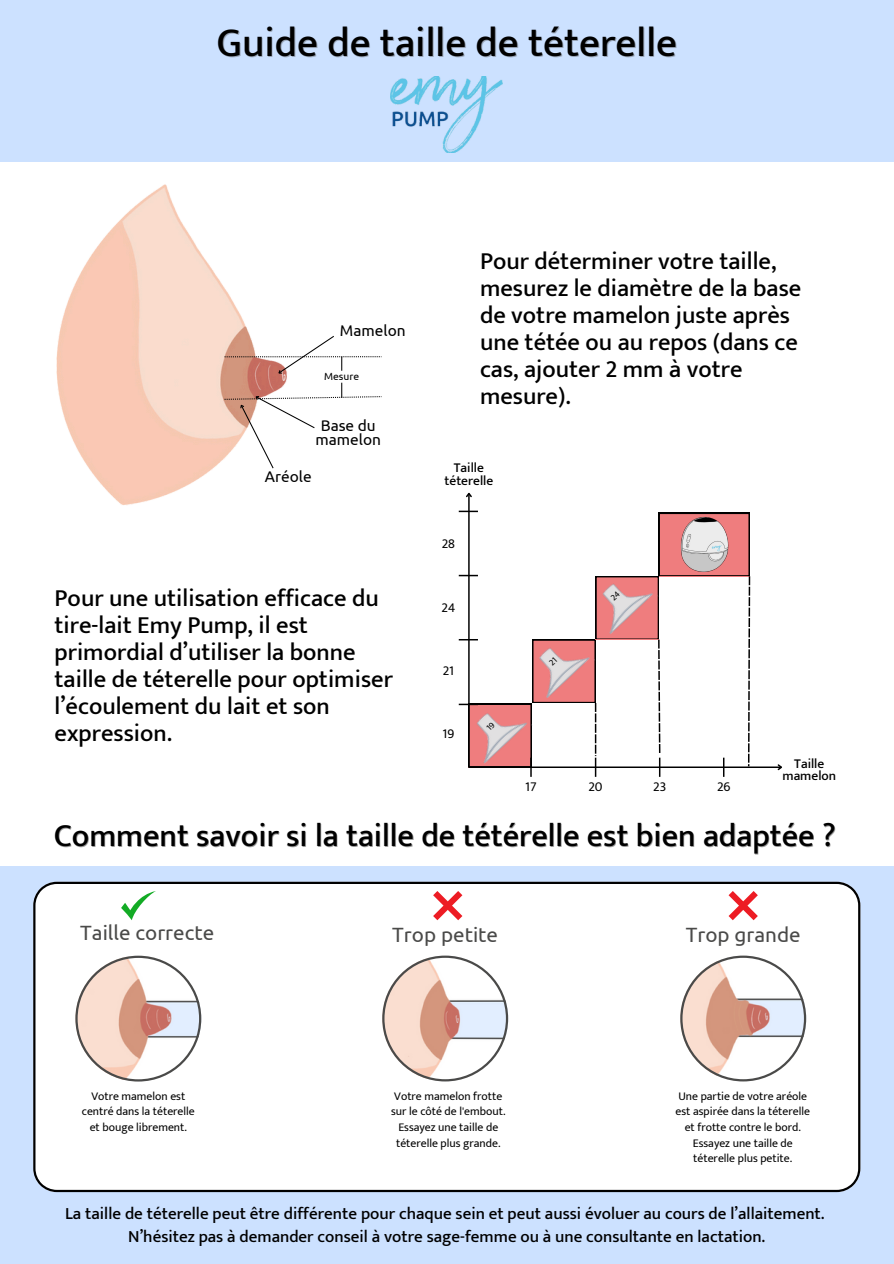
<style>
.page{position:relative;width:894px;height:1264px;background:#fff}
.page>*{position:absolute;margin:0;border:0;box-sizing:border-box;transform-origin:0 0}
.t1{font:500 40.95px "Mukta Vaani";color:#000}
.t2{font:500 32.25px "Mukta Vaani";color:#000}
.t3{font:500 24.45px/27px "Mukta Vaani";color:#000}
.t4{font:20.7px "Ubuntu";color:#4a4a49}
.t5{font:500 16.95px/23.7px "Mukta Vaani";color:#000;text-align:center}
.t6{font:15.45px/14.5px "Ubuntu";color:#000;text-align:center}
.t7{font:500 13.35px/12.5px "Mukta Vaani";color:#000;text-align:center}
.t8{font:13.35px "Mukta Vaani";color:#000}
.t9{font:11.7px/15.6px "Mukta Vaani";color:#000;text-align:center}
.t10{font:10.35px "Ubuntu";color:#000}
</style>
<div class="page">
<div style="left:0;top:866px;width:893px;height:397px;background:#cce1ff"></div>
<div style="left:33px;top:881px;width:827px;height:311px;background:#fff"></div>
<svg style="left:382px;top:955px;width:126px;height:126px;background:#e9dbd6"></svg>
<svg style="left:433px;top:891px;width:29px;height:29px"></svg>
<svg style="left:75px;top:955px;width:126px;height:126px;background:#e9d8d2"></svg>
<svg style="left:121px;top:891px;width:35px;height:29px"></svg>
<svg style="left:680px;top:955px;width:126px;height:126px;background:#e7d8d4"></svg>
<svg style="left:728px;top:891px;width:29px;height:29px"></svg>
<div style="left:0;top:0;width:893px;height:161px;background:#cce1ff"></div>
<img style="left:390px;top:76px;width:113px;height:77px">
<img style="left:56px;top:184px;width:231px;height:321px">
<svg style="left:224px;top:335px;width:158px;height:41px"></svg>
<svg style="left:224px;top:383px;width:158px;height:86px"></svg>
<hr style="left:458px;top:510px;width:20px;height:2px;background:#000">
<hr style="left:468px;top:493px;width:1px;height:274px;background:#000">
<svg style="left:466px;top:492px;width:6px;height:6px"></svg>
<hr style="left:468px;top:766px;width:313px;height:2px;background:#000">
<svg style="left:776px;top:764px;width:6px;height:7px"></svg>
<svg style="left:458px;top:513px;width:292px;height:263px"></svg>
<h4 class="t1" style="left:216px;top:18px;width:462px">Guide de taille de téterelle</h4>
<h6 class="t6" style="left:340px;top:323px;width:67px">Mamelon</h6>
<h6 class="t10" style="left:324px;top:370px;width:37px">Mesure</h6>
<h3 class="t6" style="left:315px;top:418px;width:67px">Base du mamelon</h3>
<p class="t6" style="left:265px;top:469px;width:48px">Aréole</p>
<h4 class="t3" style="left:55px;top:584px;width:340px">Pour une utilisation efficace du tire-lait Emy Pump, il est primordial d’utiliser la bonne taille de téterelle pour optimiser l’écoulement du lait et son expression.</h4>
<p class="t3" style="left:480px;top:247px;width:323px">Pour déterminer votre taille, mesurez le diamètre de la base de votre mamelon juste après une tétée ou au repos (dans ce cas, ajouter 2 mm à votre mesure).</p>
<p class="t7" style="left:444px;top:461px;width:50px">Taille téterelle</p>
<p class="t8" style="left:441px;top:536px;width:15px">28</p>
<p class="t8" style="left:441px;top:599px;width:15px">24</p>
<p class="t8" style="left:442px;top:662px;width:13px">21</p>
<p class="t8" style="left:442px;top:725px;width:13px">19</p>
<p class="t8" style="left:525px;top:778px;width:13px">17</p>
<p class="t8" style="left:588px;top:778px;width:16px">20</p>
<p class="t8" style="left:653px;top:778px;width:15px">23</p>
<p class="t8" style="left:716px;top:778px;width:15px">26</p>
<p class="t7" style="left:782px;top:756px;width:55px">Taille mamelon</p>
<p class="t2" style="left:54px;top:816px;width:783px">Comment savoir si la taille de tétérelle est bien adaptée ?</p>
<p class="t4" style="left:80px;top:920px;width:135px">Taille correcte</p>
<h3 class="t9" style="left:82px;top:1087px;width:114px">Votre mamelon est centré dans la téterelle et bouge librement.</h3>
<p class="t4" style="left:392px;top:922px;width:107px">Trop petite</p>
<p class="t9" style="left:391px;top:1087px;width:116px">Votre mamelon frotte sur le côté de l'embout.<br>Essayez une taille de téterelle plus grande.</p>
<h2 class="t4" style="left:685px;top:922px;width:116px">Trop grande</h2>
<p class="t9" style="left:675px;top:1087px;width:136px">Une partie de votre aréole est aspirée dans la téterelle et frotte contre le bord.<br>Essayez une taille de téterelle plus petite.</p>
<p class="t5" style="left:65px;top:1200px;width:760px">La taille de téterelle peut être différente pour chaque sein et peut aussi évoluer au cours de l’allaitement.<br>N’hésitez pas à demander conseil à votre sage-femme ou à une consultante en lactation.</p>
</div>
